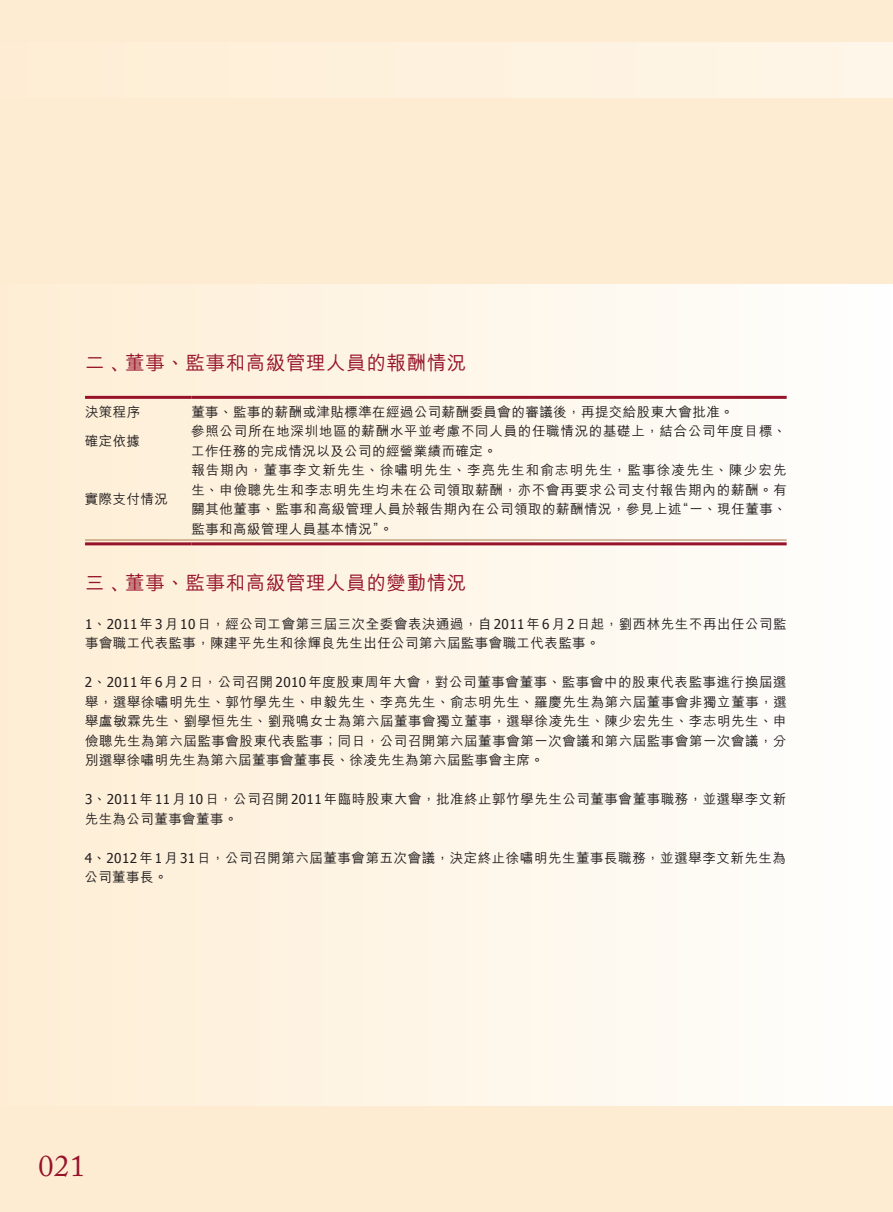
<style>
.page{position:relative;width:893px;height:1212px;background:#feecd2}
.page>*{position:absolute;margin:0;border:0;box-sizing:border-box;transform-origin:0 0}
.t1{font:30px "Adobe Caslon";color:#96132a}
.t2{font:500 19.5px "M Hei HK";letter-spacing:.03em;color:#96132a}
.t3{font:500 13.5px/19.5px "M Hei HK";letter-spacing:.04em;color:#231f20}
.s1{font-family:"Tahoma";font-weight:400}
</style>
<div class="page">
<div style="left:0;top:285px;width:893px;height:821px;background:linear-gradient(to right,#feedd3,#fefefd)"></div>
<div style="left:0;top:43px;width:893px;height:55px;background:#fef2de"></div>
<hr style="left:85px;top:396px;width:106px;height:3px;background:#96132a">
<hr style="left:191px;top:396px;width:596px;height:3px;background:#96132a">
<hr style="left:85px;top:542px;width:106px;height:3px;background:#96132a">
<hr style="left:191px;top:542px;width:596px;height:3px;background:#96132a">
<hr style="left:85px;top:540px;width:702px;height:1px;background:#a97b50">
<h2 class="t2" style="left:85px;top:349px;width:383px">二 ﹑董事、監事和高級管理人員的報酬情況</h2>
<p class="t3" style="left:85px;top:401px;width:57px">決策程序</p>
<p class="t3" style="left:191px;top:401px;width:544px">董事、監事的薪酬或津貼標準在經過公司薪酬委員會的審議後，再提交給股東大會批准。</p>
<p class="t3" style="left:85px;top:430px;width:57px">確定依據</p>
<p class="t3" style="left:191px;top:420px;width:597px">參照公司所在地深圳地區的薪酬水平並考慮不同人員的任職情況的基礎上，結合公司年度目標、工作任務的完成情況以及公司的經營業績而確定。</p>
<p class="t3" style="left:85px;top:489px;width:85px">實際支付情況</p>
<p class="t3" style="left:191px;top:459px;width:597px;text-align:justify">報告期內，董事李文新先生、徐嘯明先生、李亮先生和俞志明先生，監事徐凌先生、陳少宏先生、申儉聰先生和李志明先生均未在公司領取薪酬，亦不會再要求公司支付報告期內的薪酬。有關其他董事、監事和高級管理人員於報告期內在公司領取的薪酬情況，參見上述“一、現任董事、監事和高級管理人員基本情況”。</p>
<h2 class="t2" style="left:85px;top:568px;width:383px">三 ﹑董事、監事和高級管理人員的變動情況</h2>
<p class="t3" style="left:85px;top:613px;width:703px"><span class="s1">1</span>、<span class="s1">2011</span>年<span class="s1">3</span>月<span class="s1">10</span>日，經公司工會第三屆三次全委會表決通過，自<span class="s1">2011</span>年<span class="s1">6</span>月<span class="s1">2</span>日起，劉西林先生不再出任公司監事會職工代表監事，陳建平先生和徐輝良先生出任公司第六屆監事會職工代表監事。</p>
<p class="t3" style="left:85px;top:671px;width:703px;text-align:justify"><span class="s1">2</span>、<span class="s1">2011</span>年<span class="s1">6</span>月<span class="s1">2</span>日，公司召開<span class="s1">2010</span>年度股東周年大會，對公司董事會董事、監事會中的股東代表監事進行換屆選舉，選舉徐嘯明先生、郭竹學先生、申毅先生、李亮先生、俞志明先生、羅慶先生為第六屆董事會非獨立董事，選舉盧敏霖先生、劉學恒先生、劉飛鳴女士為第六屆董事會獨立董事，選舉徐凌先生、陳少宏先生、李志明先生、申儉聰先生為第六屆監事會股東代表監事；同日，公司召開第六屆董事會第一次會議和第六屆監事會第一次會議，分別選舉徐嘯明先生為第六屆董事會董事長、徐凌先生為第六屆監事會主席。</p>
<p class="t3" style="left:85px;top:788px;width:703px"><span class="s1">3</span>、<span class="s1">2011</span>年<span class="s1">11</span>月<span class="s1">10</span>日，公司召開<span class="s1">2011</span>年臨時股東大會，批准終止郭竹學先生公司董事會董事職務，並選舉李文新先生為公司董事會董事。</p>
<p class="t3" style="left:84px;top:847px;width:703px"><span class="s1">4</span>、<span class="s1">2012</span>年<span class="s1">1</span>月<span class="s1">31</span>日，公司召開第六屆董事會第五次會議，決定終止徐嘯明先生董事長職務，並選舉李文新先生為公司董事長。</p>
<h1 class="t1" style="left:39px;top:1148px;width:48px">021</h1>
</div>
